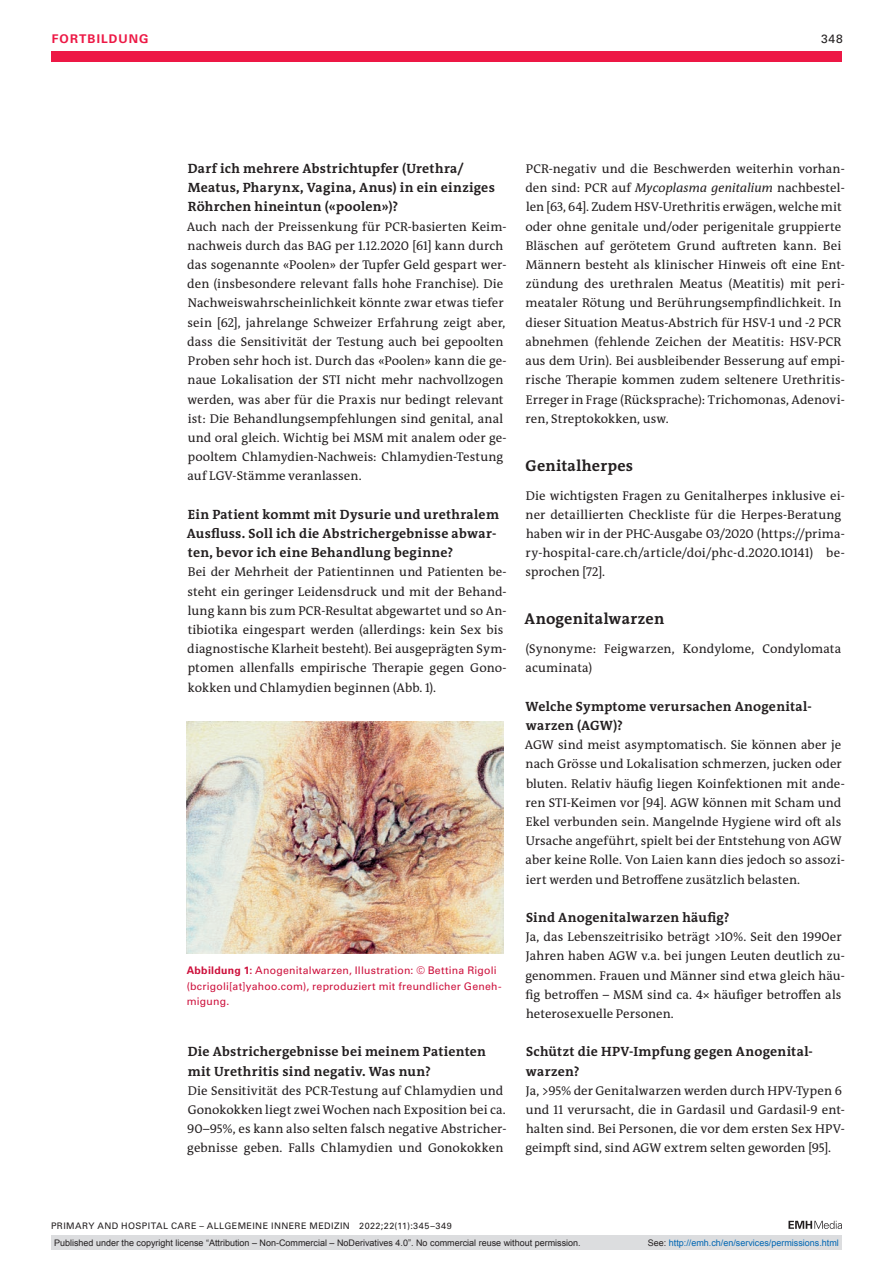
<style>
.page{position:relative;width:893px;height:1263px;background:#fff}
.page>*{position:absolute;margin:0;border:0;box-sizing:border-box;transform-origin:0 0}
.head1{font:700 15.75px "The Antiqua B W7";letter-spacing:.015em;color:#231f20}
.head2{font:700 13.5px/19.2px "The Antiqua B W7";letter-spacing:.02em;color:#231f20}
.paragraph{font:12.75px/19.2px "The Antiqua B W5 Plain";letter-spacing:.005em;color:#231f20}
.t1{font:700 12px "Univers LT Std";letter-spacing:.09em;color:#ed1845}
.t2{font:12px "Univers LT Std";color:#231f20}
.figure-caption{font:10.5px/15.8px "Univers LT Std";letter-spacing:.02em;color:#cd0f3b}
.t3{font:9px "Arial";color:#231f20}
.t4{font:9px "Univers LT Std";letter-spacing:.05em;color:#231f20}
.t5{font:9px "Arial";color:#0066b3}
.s1{font-weight:700}
.s2{font-style:italic}
.s3{color:#231f20}
</style>
<div class="page">
<div style="left:51px;top:51px;width:791px;height:11px;background:#ed1845"></div>
<svg style="left:788px;top:1221px;width:54px;height:8px"></svg>
<img style="left:187px;top:722px;width:317px;height:231px">
<div style="left:51px;top:1235px;width:791px;height:15px;background:#dcdddf"></div>
<p class="t1" style="left:52px;top:31px;width:98px">FORTBILDUNG</p>
<p class="t2" style="left:821px;top:31px;width:23px">348</p>
<p class="head2" style="left:188px;top:159px;width:309px">Darf ich mehrere Abstrichtupfer (Urethra/<br>Meatus, Pharynx, Vagina, Anus) in ein einziges<br>Röhrchen hineintun («poolen»)?</p>
<p class="paragraph" style="left:187px;top:217px;width:321px">Auch nach der Preissenkung für PCR-basierten Keim&shy;nachweis durch das BAG per 1.12.2020 [61] kann durch das sogenannte «Poolen» der Tupfer Geld gespart wer&shy;den (insbesondere relevant falls hohe Franchise). Die Nachweiswahrscheinlichkeit könnte zwar etwas tiefer sein [62], jahrelange Schweizer Erfahrung zeigt aber, dass die Sensitivität der Testung auch bei gepoolten Proben sehr hoch ist. Durch das «Poolen» kann die ge&shy;naue Lokalisation der STI nicht mehr nachvollzogen werden, was aber für die Praxis nur bedingt relevant ist: Die Behandlungsempfehlungen sind genital, anal und oral gleich. Wichtig bei MSM mit analem oder ge&shy;pooltem Chlamydien-Nachweis: Chlamydien-Testung auf LGV-Stämme veranlassen.</p>
<p class="head2" style="left:187px;top:505px;width:314px">Ein Patient kommt mit Dysurie und urethralem<br>Ausfluss. Soll ich die Abstrichergebnisse abwar&shy;ten, bevor ich eine Behandlung beginne?</p>
<p class="paragraph" style="left:187px;top:562px;width:321px">Bei der Mehrheit der Patientinnen und Patienten be&shy;steht ein geringer Leidensdruck und mit der Behand&shy;lung kann bis zum PCR-Resultat abgewartet und so An&shy;tibiotika eingespart werden (allerdings: kein Sex bis diagnostische Klarheit besteht). Bei ausgeprägten Sym&shy;ptomen allenfalls empirische Therapie gegen Gono&shy;kokken und Chlamydien beginnen (Abb. 1).</p>
<p class="figure-caption" style="left:187px;top:962px;width:315px"><span class="s1">Abbildung 1:</span> Anogenitalwarzen, Illustration: © Bettina Rigoli (bcrigoli[at]yahoo.com), reproduziert mit freundlicher Geneh&shy;migung.</p>
<p class="head2" style="left:188px;top:1042px;width:300px">Die Abstrichergebnisse bei meinem Patienten mit Urethritis sind negativ. Was nun?</p>
<p class="paragraph" style="left:187px;top:1081px;width:321px">Die Sensitivität des PCR-Testung auf Chlamydien und Gonokokken liegt zwei Wochen nach Exposition bei ca.<br>90–95%, es kann also selten falsch negative Abstricher&shy;gebnisse geben. Falls Chlamydien und Gonokokken</p>
<p class="paragraph" style="left:525px;top:159px;width:321px">PCR-negativ und die Beschwerden weiterhin vorhan&shy;den sind: PCR auf <span class="s2">Mycoplasma genitalium</span> nachbestel&shy;len [63, 64]. Zudem HSV-Urethritis erwägen, welche mit oder ohne genitale und/oder perigenitale gruppierte Bläschen auf gerötetem Grund auftreten kann. Bei Männern besteht als klinischer Hinweis oft eine Ent&shy;zündung des urethralen Meatus (Meatitis) mit peri&shy;meataler Rötung und Berührungsempfindlichkeit. In dieser Situation Meatus-Abstrich für HSV-1 und -2 PCR abnehmen (fehlende Zeichen der Meatitis: HSV-PCR aus dem Urin). Bei ausbleibender Besserung auf empi&shy;rische Therapie kommen zudem seltenere Urethritis-Erreger in Frage (Rücksprache): Trichomonas, Adenovi&shy;ren, Streptokokken, usw.</p>
<p class="head1" style="left:526px;top:455px;width:109px">Genitalherpes</p>
<p class="paragraph" style="left:526px;top:486px;width:321px">Die wichtigsten Fragen zu Genitalherpes inklusive ei&shy;ner detaillierten Checkliste für die Herpes-Beratung haben wir in der PHC-Ausgabe 03/2020 (https://prima&shy;ry-hospital-care.ch/article/doi/phc-d.2020.10141) be&shy;sprochen [72].</p>
<p class="head1" style="left:525px;top:609px;width:141px">Anogenitalwarzen</p>
<p class="paragraph" style="left:525px;top:639px;width:317px">(Synonyme: Feigwarzen, Kondylome, Condylomata acuminata)</p>
<p class="head2" style="left:525px;top:697px;width:287px">Welche Symptome verursachen Anogenital&shy;warzen (AGW)?</p>
<p class="paragraph" style="left:525px;top:735px;width:321px">AGW sind meist asymptomatisch. Sie können aber je nach Grösse und Lokalisation schmerzen, jucken oder bluten. Relativ häufig liegen Koinfektionen mit ande&shy;ren STI-Keimen vor [94]. AGW können mit Scham und Ekel verbunden sein. Mangelnde Hygiene wird oft als Ursache angeführt, spielt bei der Entstehung von AGW aber keine Rolle. Von Laien kann dies jedoch so assozi&shy;iert werden und Betroffene zusätzlich belasten.</p>
<p class="head2" style="left:526px;top:908px;width:205px">Sind Anogenitalwarzen häufig?</p>
<p class="paragraph" style="left:525px;top:927px;width:321px">Ja, das Lebenszeitrisiko beträgt &gt;10%. Seit den 1990er Jahren haben AGW v.a. bei jungen Leuten deutlich zu&shy;genommen. Frauen und Männer sind etwa gleich häu&shy;fig betroffen – MSM sind ca. 4× häufiger betroffen als heterosexuelle Personen.</p>
<p class="head2" style="left:526px;top:1042px;width:288px">Schützt die HPV-Impfung gegen Anogenital&shy;warzen?</p>
<p class="paragraph" style="left:525px;top:1081px;width:321px">Ja, &gt;95% der Genitalwarzen werden durch HPV-Typen 6 und 11 verursacht, die in Gardasil und Gardasil-9 ent&shy;halten sind. Bei Personen, die vor dem ersten Sex HPV&shy;geimpft sind, sind AGW extrem selten geworden [95].</p>
<p class="t4" style="left:51px;top:1220px;width:402px">PRIMARY AND HOSPITAL CARE – ALLGEMEINE INNERE MEDIZIN 2022;22(11):345–349</p>
<p class="t3" style="left:54px;top:1237px;width:528px">Published under the copyright license “Attribution – Non-Commercial – NoDerivatives 4.0”. No commercial reuse without permission.</p>
<p class="t5" style="left:648px;top:1237px;width:193px"><span class="s3">See:</span> http://emh.ch/en/services/permissions.html</p>
</div>
